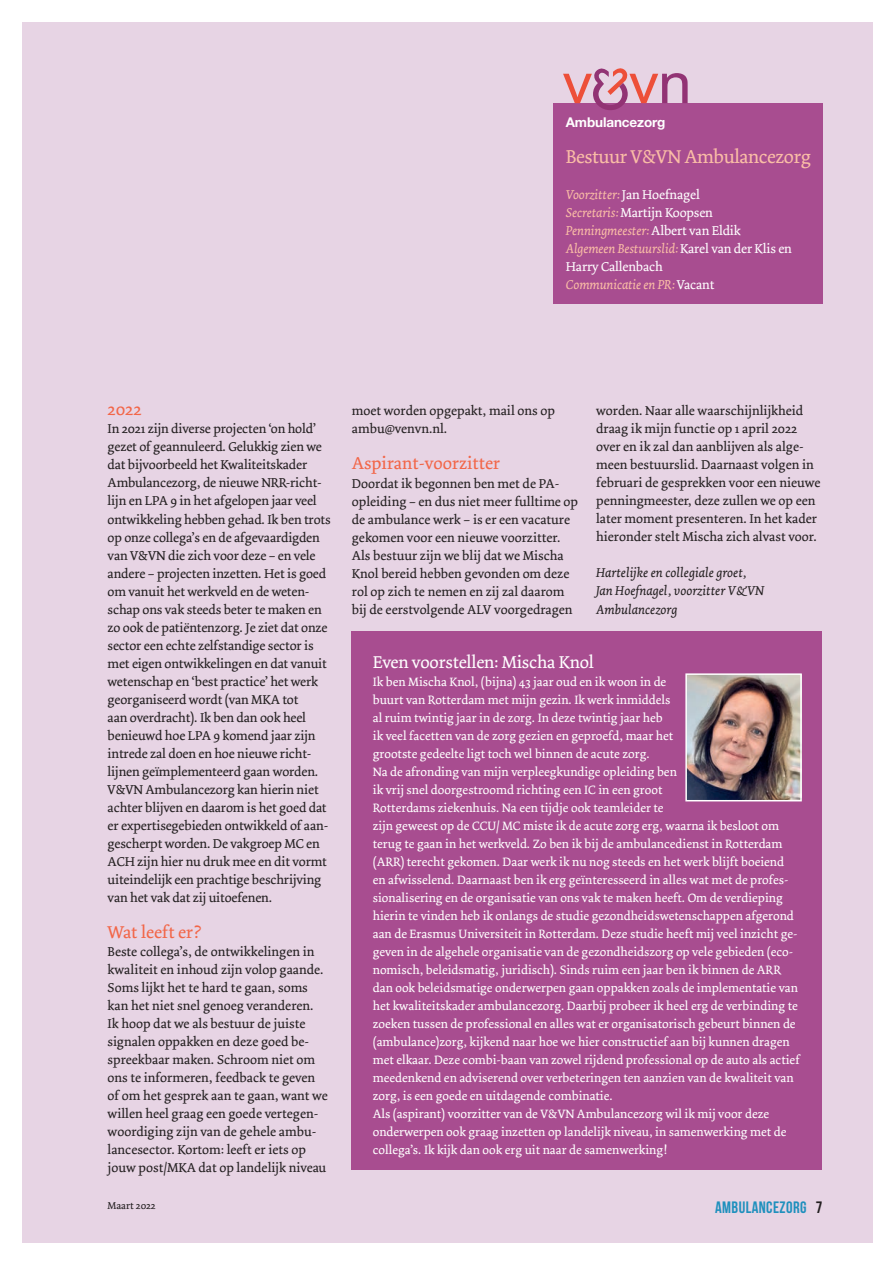
<style>
.page{position:relative;width:896px;height:1266px;background:#fff}
.page>*{position:absolute;margin:0;border:0;box-sizing:border-box;transform-origin:0 0}
.t1{font:19.5px "Dolly";letter-spacing:-.02em;color:#fabda6}
.t2{font:18px "Dolly";color:#f26648}
.t3{font:18px "Dolly";letter-spacing:-.01em;color:#fff}
.t4{font:16.5px "Bebas Neue";letter-spacing:.025em;color:#1f90bd}
.t5{font:13.5px/18px "Dolly";letter-spacing:-.01em;color:#231f20}
.t6{font:13.5px/18px "Dolly";letter-spacing:-.01em;color:#fff}
.t7{font:italic 13.5px/18px "Dolly";color:#231f20}
.t8{font:700 13.5px "Helvetica Neue LT Std";letter-spacing:-.01em;color:#fff}
.t9{font:12.75px/18px "Dolly";color:#fff}
.t10{font:10.5px "Dolly";color:#231f20}
.s1{font-style:italic;color:#fabda6}
.s2{color:#231f20}
</style>
<div class="page">
<div style="left:22px;top:22px;width:851px;height:1221px;background:#e7d4e4"></div>
<div style="left:553px;top:103px;width:269px;height:200px;background:#a84d90"></div>
<div style="left:351px;top:631px;width:471px;height:538px;background:#a84d90"></div>
<img style="left:688px;top:676px;width:110px;height:122px">
<div style="left:685px;top:673px;width:116px;height:128px;border:2px solid #fff"></div>
<svg style="left:563px;top:68px;width:124px;height:42px"></svg>
<p class="t8" style="left:565px;top:114px;width:101px">Ambulancezorg</p>
<h1 class="t1" style="left:565px;top:145px;width:247px">Bestuur V&amp;VN Ambulancezorg</h1>
<p class="t6" style="left:565px;top:186px;width:227px"><span class="s1">Voorzitter:</span> Jan Hoefnagel<br><span class="s1">Secretaris:</span> Martijn Koopsen<br><span class="s1">Penningmeester:</span> Albert van Eldik<br><span class="s1">Algemeen Bestuurslid:</span> Karel van der Klis en<br>Harry Callenbach<br><span class="s1">Communicatie en PR:</span> Vacant</p>
<h2 class="t2" style="left:108px;top:399px;width:35px">2022</h2>
<p class="t5" style="left:108px;top:420px;width:224px">In 2021 zijn diverse projecten ‘on hold’ gezet of geannuleerd. Gelukkig zien we dat bijvoorbeeld het Kwaliteitskader Ambulancezorg, de nieuwe NRR-richt&shy;lijn en LPA 9 in het afgelopen jaar veel ontwikkeling hebben gehad. Ik ben trots op onze collega’s en de afgevaardigden van V&amp;VN die zich voor deze – en vele andere – projecten inzetten. Het is goed om vanuit het werkveld en de weten&shy;schap ons vak steeds beter te maken en zo ook de patiëntenzorg. Je ziet dat onze sector een echte zelfstandige sector is met eigen ontwikkelingen en dat vanuit wetenschap en ‘best practice’ het werk georganiseerd wordt (van MKA tot<br>aan overdracht). Ik ben dan ook heel benieuwd hoe LPA 9 komend jaar zijn intrede zal doen en hoe nieuwe richt&shy;lijnen geïmplementeerd gaan worden.<br>V&amp;VN Ambulancezorg kan hierin niet achter blijven en daarom is het goed dat er expertisegebieden ontwikkeld of aan&shy;gescherpt worden. De vakgroep MC en ACH zijn hier nu druk mee en dit vormt uiteindelijk een prachtige beschrijving van het vak dat zij uitoefenen.</p>
<h2 class="t2" style="left:108px;top:921px;width:95px">Wat leeft er?</h2>
<p class="t5" style="left:108px;top:942px;width:222px">Beste collega’s, de ontwikkelingen in kwaliteit en inhoud zijn volop gaande.<br>Soms lijkt het te hard te gaan, soms kan het niet snel genoeg veranderen.<br>Ik hoop dat we als bestuur de juiste signalen oppakken en deze goed be&shy;spreekbaar maken. Schroom niet om ons te informeren, feedback te geven of om het gesprek aan te gaan, want we willen heel graag een goede vertegen&shy;woordiging zijn van de gehele ambu&shy;lancesector. Kortom: leeft er iets op jouw post/MKA dat op landelijk niveau</p>
<p class="t5" style="left:352px;top:402px;width:204px">moet worden opgepakt, mail ons op ambu@venvn.nl.</p>
<h2 class="t2" style="left:352px;top:453px;width:150px">Aspirant-voorzitter</h2>
<p class="t5" style="left:352px;top:474px;width:228px">Doordat ik begonnen ben met de PA&shy;opleiding – en dus niet meer fulltime op de ambulance werk – is er een vacature gekomen voor een nieuwe voorzitter.<br>Als bestuur zijn we blij dat we Mischa Knol bereid hebben gevonden om deze rol op zich te nemen en zij zal daarom bij de eerstvolgende ALV voorgedragen</p>
<p class="t5" style="left:596px;top:402px;width:226px">worden. Naar alle waarschijnlijkheid draag ik mijn functie op 1 april 2022 over en ik zal dan aanblijven als alge&shy;meen bestuurslid. Daarnaast volgen in februari de gesprekken voor een nieuwe penningmeester, deze zullen we op een later moment presenteren. In het kader hieronder stelt Mischa zich alvast voor.</p>
<p class="t7" style="left:596px;top:564px;width:170px">Hartelijke en collegiale groet,<br>Jan Hoefnagel, voorzitter V&amp;VN<br>Ambulancezorg</p>
<h2 class="t3" style="left:373px;top:651px;width:222px">Even voorstellen: Mischa Knol</h2>
<p class="t9" style="left:373px;top:672px;width:428px">Ik ben Mischa Knol, (bijna) 43 jaar oud en ik woon in de<br>buurt van Rotterdam met mijn gezin. Ik werk inmiddels<br>al ruim twintig jaar in de zorg. In deze twintig jaar heb<br>ik veel facetten van de zorg gezien en geproefd, maar het<br>grootste gedeelte ligt toch wel binnen de acute zorg.<br>Na de afronding van mijn verpleegkundige opleiding ben<br>ik vrij snel doorgestroomd richting een IC in een groot<br>Rotterdams ziekenhuis. Na een tijdje ook teamleider te<br>zijn geweest op de CCU/ MC miste ik de acute zorg erg, waarna ik besloot om terug te gaan in het werkveld. Zo ben ik bij de ambulancedienst in Rotterdam (ARR) terecht gekomen. Daar werk ik nu nog steeds en het werk blijft boeiend en afwisselend. Daarnaast ben ik erg geïnteresseerd in alles wat met de profes&shy;sionalisering en de organisatie van ons vak te maken heeft. Om de verdieping hierin te vinden heb ik onlangs de studie gezondheidswetenschappen afgerond aan de Erasmus Universiteit in Rotterdam. Deze studie heeft mij veel inzicht ge&shy;geven in de algehele organisatie van de gezondheidszorg op vele gebieden (eco&shy;nomisch, beleidsmatig, juridisch). Sinds ruim een jaar ben ik binnen de ARR dan ook beleidsmatige onderwerpen gaan oppakken zoals de implementatie van het kwaliteitskader ambulancezorg. Daarbij probeer ik heel erg de verbinding te zoeken tussen de professional en alles wat er organisatorisch gebeurt binnen de (ambulance)zorg, kijkend naar hoe we hier constructief aan bij kunnen dragen met elkaar. Deze combi-baan van zowel rijdend professional op de auto als actief meedenkend en adviserend over verbeteringen ten aanzien van de kwaliteit van zorg, is een goede en uitdagende combinatie.<br>Als (aspirant) voorzitter van de V&amp;VN Ambulancezorg wil ik mij voor deze onderwerpen ook graag inzetten op landelijk niveau, in samenwerking met de collega’s. Ik kijk dan ook erg uit naar de samenwerking!</p>
<p class="t10" style="left:108px;top:1199px;width:50px">Maart 2022</p>
<p class="t4" style="left:715px;top:1197px;width:109px">AMBULANCEZORG <span class="s2">7</span></p>
</div>
